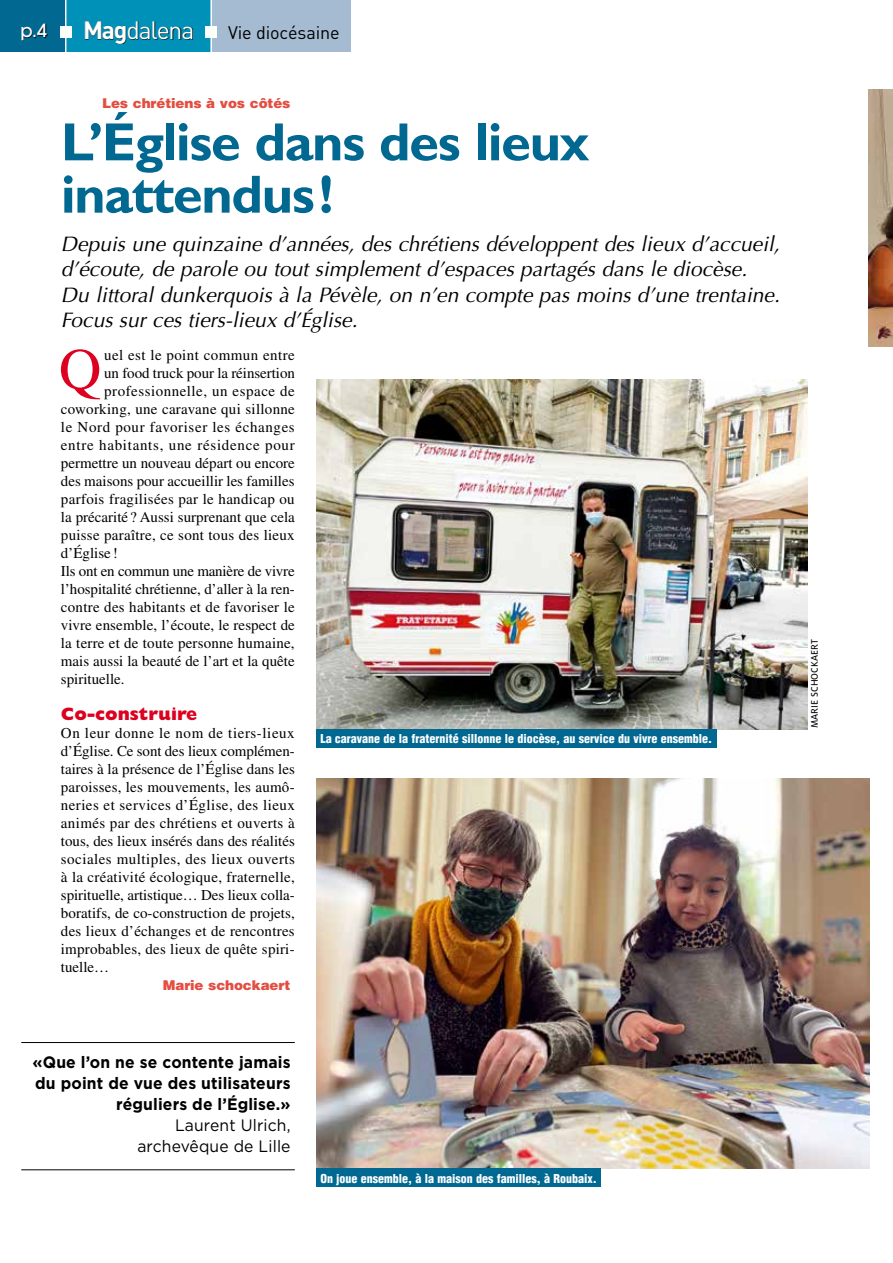
<style>
.page{position:relative;width:893px;height:1263px;background:#fff}
.page>*{position:absolute;margin:0;border:0;box-sizing:border-box;transform-origin:0 0}
.t1{font:58.65px "Times";color:#dc011f}
.t2{font:700 54px/52.3px "Gill Sans";letter-spacing:-.025em;color:#006891}
.t3{font:24.75px "DIN";letter-spacing:-.05em;color:#fff}
.t4{font:italic 21px/25.5px "Optima CE";color:#000}
.t5{font:18px "DIN";letter-spacing:-.01em;color:#000}
.t6{font:800 18px "Gill Sans";color:#dc011f}
.t7{font:500 18px "Avant Garde";color:#fff}
.t8{font:700 16.5px/21px "Gotham";letter-spacing:.01em;color:#000;text-align:right;scale:.95 1}
.t9{font:16.5px/21px "Gotham";letter-spacing:.01em;color:#000;text-align:right;scale:.95 1}
.t10{font:15px/18px "Times";letter-spacing:.015em;color:#000;text-align:justify}
.t11{font:15px "Times";letter-spacing:-.005em;color:#000}
.t12{font:15px "Times";letter-spacing:.045em;color:#000}
.t13{font:15px "Times";letter-spacing:-.01em;color:#000}
.t14{font:15px "Times";letter-spacing:.04em;color:#000}
.t15{font:15px "Times";letter-spacing:.035em;color:#000}
.t16{font:900 13.5px "Helvetica";letter-spacing:-.01em;color:#e34e41}
.t17{font:900 condensed 12px "Helvetica";color:#fff}
.t18{font:10.5px "Milo OT Text";letter-spacing:.01em;color:#000}
.s1{font-weight:700}
</style>
<div class="page">
<div style="left:209px;top:0;width:142px;height:51px;background:#a5bbd1"></div>
<div style="left:66px;top:0;width:145px;height:51px;background:#0091b9"></div>
<div style="left:0;top:0;width:66px;height:51px;background:#006891"></div>
<svg style="left:22px;top:24px;width:25px;height:17px"></svg>
<div style="left:60px;top:26px;width:11px;height:12px;background:#fff"></div>
<hr style="left:65px;top:0;width:2px;height:53px;background:#fff">
<svg style="left:86px;top:21px;width:107px;height:23px"></svg>
<div style="left:206px;top:26px;width:11px;height:12px;background:#fff"></div>
<hr style="left:210px;top:0;width:2px;height:58px;background:#fff">
<hr style="left:21px;top:1042px;width:274px;height:1px;background:#000">
<hr style="left:21px;top:1169px;width:274px;height:1px;background:#000">
<img style="left:316px;top:379px;width:491px;height:350px">
<img style="left:316px;top:778px;width:553px;height:390px">
<img style="left:869px;top:89px;width:24px;height:258px">
<div style="left:316px;top:729px;width:400px;height:18px;background:#006891"></div>
<div style="left:316px;top:1169px;width:285px;height:18px;background:#006891"></div>
<p class="t7" style="left:20px;top:19px;width:28px">p.4</p>
<h3 class="t3" style="left:83px;top:14px;width:113px"><span class="s1">Mag</span>dalena</h3>
<p class="t5" style="left:228px;top:21px;width:113px">Vie diocésaine</p>
<p class="t16" style="left:102px;top:94px;width:190px">Les chrétiens à vos côtés</p>
<h2 class="t2" style="left:61px;top:116px;width:530px">L’Église dans des lieux inattendus!</h2>
<p class="t4" style="left:61px;top:231px;width:720px">Depuis une quinzaine d’années, des chrétiens développent des lieux d’accueil, d’écoute, de parole ou tout simplement d’espaces partagés dans le diocèse.<br>Du littoral dunkerquois à la Pévèle, on n’en compte pas moins d’une trentaine.<br>Focus sur ces tiers-lieux d’Église.</p>
<h1 class="t1" style="left:59px;top:336px;width:44px">Q</h1>
<p class="t10" style="left:104px;top:346px;width:192px">uel est le point commun entre</p>
<p class="t11" style="left:104px;top:365px;width:192px">un food truck pour la réinsertion</p>
<p class="t15" style="left:104px;top:383px;width:192px">professionnelle, un espace de</p>
<p class="t10" style="left:61px;top:400px;width:235px">coworking, une caravane qui sillonne</p>
<p class="t14" style="left:61px;top:419px;width:235px">le Nord pour favoriser les échanges</p>
<p class="t12" style="left:61px;top:437px;width:235px">entre habitants, une résidence pour</p>
<p class="t10" style="left:61px;top:454px;width:235px">permettre un nouveau départ ou encore</p>
<p class="t10" style="left:61px;top:472px;width:235px">des maisons pour accueillir les familles</p>
<p class="t10" style="left:61px;top:490px;width:235px">parfois fragilisées par le handicap ou</p>
<p class="t10" style="left:61px;top:508px;width:235px">la précarité ? Aussi surprenant que cela</p>
<p class="t10" style="left:61px;top:526px;width:235px">puisse paraître, ce sont tous des lieux</p>
<p class="t10" style="left:61px;top:544px;width:58px">d’Église !</p>
<p class="t13" style="left:61px;top:563px;width:235px">Ils ont en commun une manière de vivre</p>
<p class="t11" style="left:61px;top:581px;width:235px">l’hospitalité chrétienne, d’aller à la ren-</p>
<p class="t10" style="left:61px;top:598px;width:235px">contre des habitants et de favoriser le</p>
<p class="t10" style="left:61px;top:616px;width:236px">vivre ensemble, l’écoute, le respect de</p>
<p class="t10" style="left:61px;top:634px;width:235px">la terre et de toute personne humaine,</p>
<p class="t10" style="left:61px;top:652px;width:235px">mais aussi la beauté de l’art et la quête</p>
<p class="t10" style="left:61px;top:670px;width:65px">spirituelle.</p>
<p class="t6" style="left:61px;top:703px;width:138px">Co-construire</p>
<p class="t10" style="left:61px;top:724px;width:235px">On leur donne le nom de tiers-lieux d’Église. Ce sont des lieux complémen&shy;taires à la présence de l’Église dans les paroisses, les mouvements, les aumô&shy;neries et services d’Église, des lieux animés par des chrétiens et ouverts à tous, des lieux insérés dans des réalités sociales multiples, des lieux ouverts à la créativité écologique, fraternelle, spirituelle, artistique… Des lieux colla&shy;boratifs, de co-construction de projets, des lieux d’échanges et de rencontres improbables, des lieux de quête spiri&shy;tuelle…</p>
<p class="t16" style="left:163px;top:976px;width:129px">Marie schockaert</p>
<p class="t17" style="left:320px;top:731px;width:393px">La caravane de la fraternité sillonne le diocèse, au service du vivre ensemble.</p>
<p class="t8" style="left:33px;top:1052px;width:273px">«Que l’on ne se contente jamais du point de vue des utilisateurs réguliers de l’Église.»</p>
<p class="t9" style="left:137px;top:1115px;width:163px">Laurent Ulrich, archevêque de Lille</p>
<p class="t17" style="left:320px;top:1170px;width:278px">On joue ensemble, à la maison des familles, à Roubaix.</p>
<p class="t18" style="left:809px;top:728px;width:91px;rotate:-90deg">MARIE SCHOCKAERT</p>
</div>
